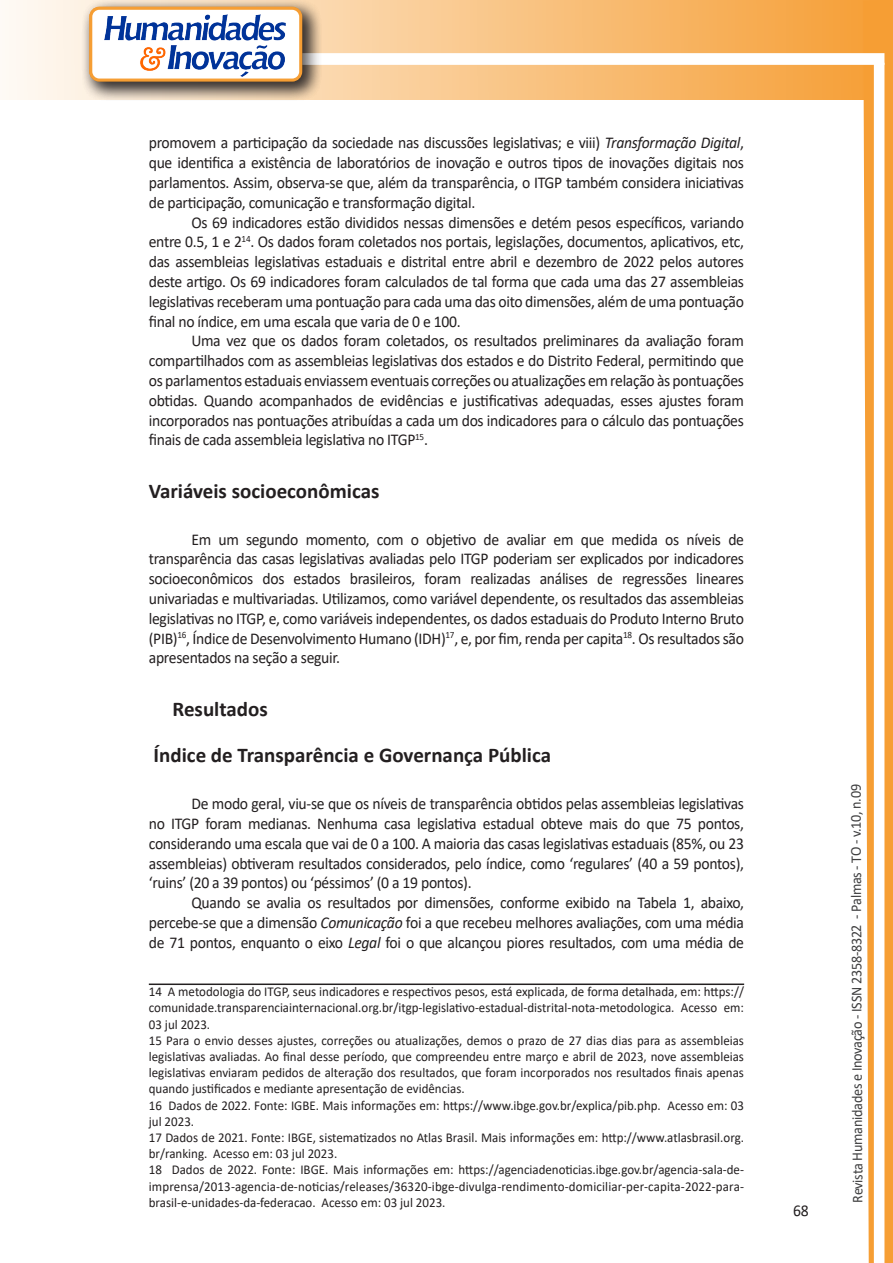
<style>
.page{position:relative;width:893px;height:1263px;background:#fff}
.page>*{position:absolute;margin:0;border:0;box-sizing:border-box;transform-origin:0 0}
.Titulo_2{font:700 21px "Calibri";color:#231f20}
.texto{font:16.5px/19.8px "Calibri";letter-spacing:-.02em;color:#231f20;text-align:justify;scale:.95 1}
.t1{font:15px "Calibri";letter-spacing:-.025em;color:#3e3e3f;scale:.95 1}
.Rodapé{font:13.5px/16.2px "Calibri";color:#231f20;text-align:justify;scale:.96 1}
.s1{font-style:italic}
</style>
<div class="page">
<svg style="left:5px;top:0;width:858px;height:100px;background:#f9c484"></svg>
<div style="left:302px;top:53px;width:582px;height:12px;background:#fff;border:2px solid #fff"></div>
<svg style="left:863px;top:0;width:30px;height:1263px"></svg>
<div style="left:81px;top:0;width:241px;height:102px;background:#231f20;opacity:.75"></div>
<div style="left:91px;top:8px;width:210px;height:72px;background:#fff;border-radius:9px"></div>
<img style="left:104px;top:14px;width:181px;height:62px">
<div style="left:89px;top:7px;width:213px;height:75px;border:3px solid #f69e34;border-radius:9px"></div>
<hr style="left:149px;top:983px;width:595px;height:2px;background:#231f20">
<p class="texto" style="left:149px;top:133px;width:628px">promovem a participação da sociedade nas discussões legislativas; e viii) <span class="s1">Transformação Digital</span>, que identifica a existência de laboratórios de inovação e outros tipos de inovações digitais nos parlamentos. Assim, observa-se que, além da transparência, o ITGP também considera iniciativas de participação, comunicação e transformação digital.</p>
<p class="texto" style="left:149px;top:212px;width:628px;text-indent:43px">Os 69 indicadores estão divididos nessas dimensões e detém pesos específicos, variando entre 0.5, 1 e 2<sup>14</sup>. Os dados foram coletados nos portais, legislações, documentos, aplicativos, etc, das assembleias legislativas estaduais e distrital entre abril e dezembro de 2022 pelos autores deste artigo. Os 69 indicadores foram calculados de tal forma que cada uma das 27 assembleias legislativas receberam uma pontuação para cada uma das oito dimensões, além de uma pontuação final no índice, em uma escala que varia de 0 e 100.</p>
<p class="texto" style="left:149px;top:331px;width:628px;text-indent:43px">Uma vez que os dados foram coletados, os resultados preliminares da avaliação foram compartilhados com as assembleias legislativas dos estados e do Distrito Federal, permitindo que os parlamentos estaduais enviassem eventuais correções ou atualizações em relação às pontuações obtidas. Quando acompanhados de evidências e justificativas adequadas, esses ajustes foram incorporados nas pontuações atribuídas a cada um dos indicadores para o cálculo das pontuações finais de cada assembleia legislativa no ITGP<sup>15</sup>.</p>
<p class="Titulo_2" style="left:149px;top:476px;width:232px">Variáveis socioeconômicas</p>
<p class="texto" style="left:149px;top:529px;width:628px;text-indent:43px">Em um segundo momento, com o objetivo de avaliar em que medida os níveis de transparência das casas legislativas avaliadas pelo ITGP poderiam ser explicados por indicadores socioeconômicos dos estados brasileiros, foram realizadas análises de regressões lineares univariadas e multivariadas. Utilizamos, como variável dependente, os resultados das assembleias legislativas no ITGP, e, como variáveis independentes, os dados estaduais do Produto Interno Bruto (PIB)<sup>16</sup>, Índice de Desenvolvimento Humano (IDH)<sup>17</sup>, e, por fim, renda per capita<sup>18</sup>. Os resultados são apresentados na seção a seguir.</p>
<p class="Titulo_2" style="left:173px;top:694px;width:97px">Resultados</p>
<p class="Titulo_2" style="left:154px;top:740px;width:399px">Índice de Transparência e Governança Pública</p>
<p class="texto" style="left:149px;top:793px;width:628px;text-indent:43px">De modo geral, viu-se que os níveis de transparência obtidos pelas assembleias legislativas no ITGP foram medianas. Nenhuma casa legislativa estadual obteve mais do que 75 pontos, considerando uma escala que vai de 0 a 100. A maioria das casas legislativas estaduais (85%, ou 23 assembleias) obtiveram resultados considerados, pelo índice, como ‘regulares’ (40 a 59 pontos), ‘ruins’ (20 a 39 pontos) ou ‘péssimos’ (0 a 19 pontos).</p>
<p class="texto" style="left:149px;top:892px;width:628px;text-indent:43px">Quando se avalia os resultados por dimensões, conforme exibido na Tabela 1, abaixo, percebe-se que a dimensão <span class="s1">Comunicação</span> foi a que recebeu melhores avaliações, com uma média de 71 pontos, enquanto o eixo <span class="s1">Legal</span> foi o que alcançou piores resultados, com uma média de</p>
<p class="Rodapé" style="left:149px;top:983px;width:621px">14 A metodologia do ITGP, seus indicadores e respectivos pesos, está explicada, de forma detalhada, em: https:// comunidade.transparenciainternacional.org.br/itgp-legislativo-estadual-distrital-nota-metodologica. Acesso em:<br>03 jul 2023.</p>
<p class="Rodapé" style="left:149px;top:1032px;width:621px">15 Para o envio desses ajustes, correções ou atualizações, demos o prazo de 27 dias dias para as assembleias legislativas avaliadas. Ao final desse período, que compreendeu entre março e abril de 2023, nove assembleias legislativas enviaram pedidos de alteração dos resultados, que foram incorporados nos resultados finais apenas quando justificados e mediante apresentação de evidências.</p>
<p class="Rodapé" style="left:149px;top:1097px;width:621px">16 Dados de 2022. Fonte: IGBE. Mais informações em: https://www.ibge.gov.br/explica/pib.php. Acesso em: 03 jul 2023.</p>
<p class="Rodapé" style="left:149px;top:1129px;width:621px">17 Dados de 2021. Fonte: IBGE, sistematizados no Atlas Brasil. Mais informações em: http://www.atlasbrasil.org. br/ranking. Acesso em: 03 jul 2023.</p>
<p class="Rodapé" style="left:149px;top:1161px;width:621px">18 Dados de 2022. Fonte: IBGE. Mais informações em: https://agenciadenoticias.ibge.gov.br/agencia-sala-de&shy;imprensa/2013-agencia-de-noticias/releases/36320-ibge-divulga-rendimento-domiciliar-per-capita-2022-para&shy;brasil-e-unidades-da-federacao. Acesso em: 03 jul 2023.</p>
<p class="texto" style="left:793px;top:1200px;width:18px">68</p>
<p class="t1" style="left:846px;top:1203px;width:442px;rotate:-90deg">Revista Humanidades e Inovação - ISSN 2358-8322 - Palmas - TO - v.10, n.09</p>
</div>
